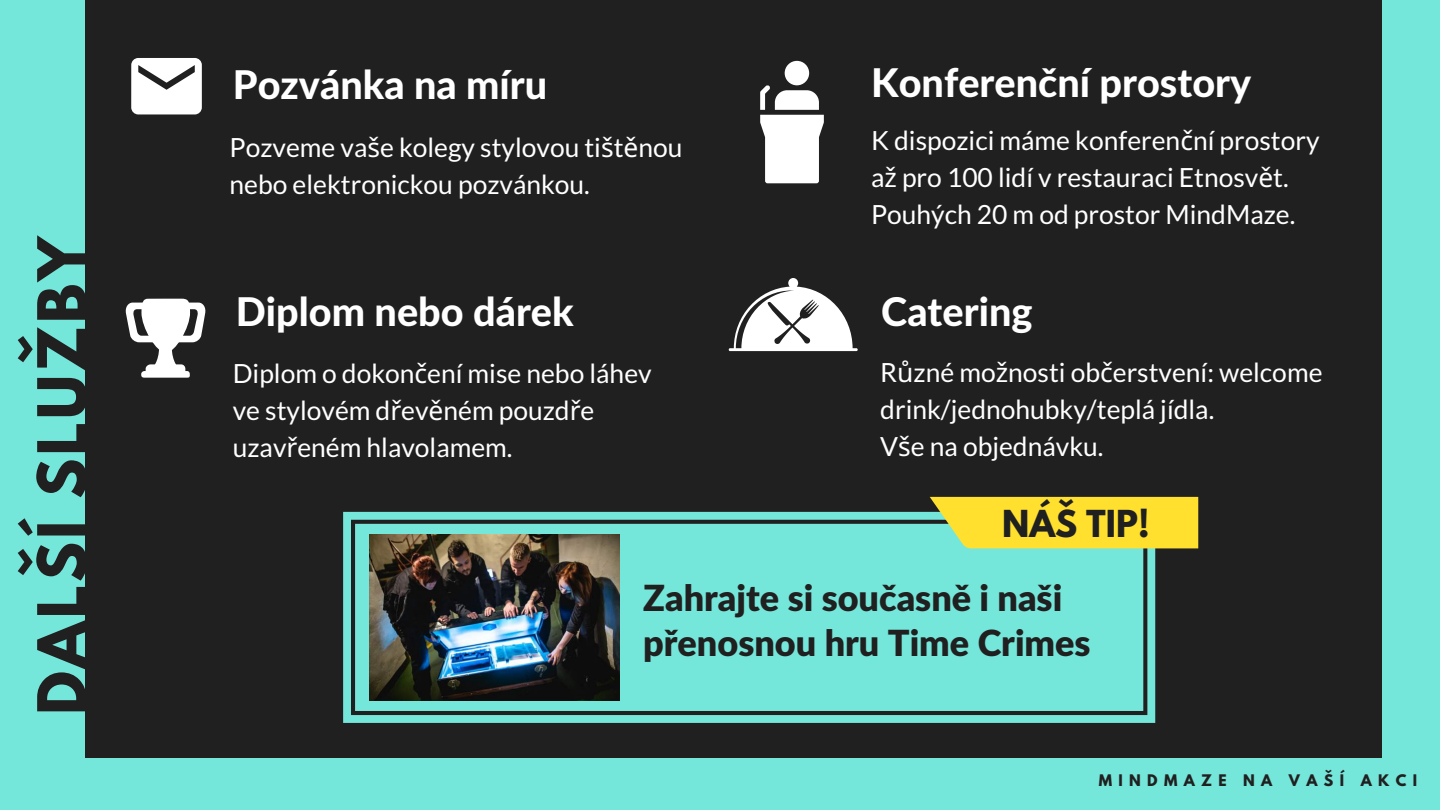
<style>
.page{position:relative;width:1440px;height:810px;background:#75e6da}
.page>*{position:absolute;margin:0;border:0;box-sizing:border-box;transform-origin:0 0}
.t1{font:700 59.4px "League Spartan";letter-spacing:.05em;color:#202020}
.t2{font:800 39.6px "Lato Latin";color:#fff}
.t3{font:900 36px/44.2px "Lato Latin";color:#202020}
.t4{font:700 32.9px "League Spartan";color:#202020}
.t5{font:26.4px/36.8px "Lato";color:#fff}
.t6{font:700 14.1px "League Spartan";letter-spacing:.45em;color:#202020}
.s1{font-family:"Noto Sans"}
</style>
<div class="page">
<div style="left:85px;top:0;width:1297px;height:810px;background:#202020"></div>
<div style="left:0;top:758px;width:1440px;height:52px;background:#75e6da"></div>
<svg style="left:131px;top:58px;width:71px;height:56px;background:#e5e5e5"></svg>
<svg style="left:126px;top:299px;width:79px;height:79px"></svg>
<svg style="left:729px;top:278px;width:129px;height:73px"></svg>
<svg style="left:343px;top:512px;width:812px;height:211px;background:#70dacf"></svg>
<div style="left:785px;top:61px;width:24px;height:24px;background:#fff;border-radius:50%"></div>
<svg style="left:760px;top:85px;width:64px;height:98px"></svg>
<div style="left:930px;top:497px;width:268px;height:51px;background:#ffe02f"></div>
<img style="left:369px;top:534px;width:251px;height:167px">
<h1 class="t1" style="left:33px;top:715px;width:483px;rotate:-90deg">DALŠÍ SLUŽBY</h1>
<h2 class="t2" style="left:233px;top:67px;width:316px">Pozvánka na míru</h2>
<h2 class="t2" style="left:871px;top:65px;width:382px">Konferenční prostory</h2>
<p class="t5" style="left:230px;top:129px;width:454px">Pozveme va<span class="s1">š</span>e kolegy stylovou ti<span class="s1">š</span>t<span class="s1">ě</span>nou nebo elektronickou pozvánkou.</p>
<p class="t5" style="left:871px;top:121px;width:450px">K dispozici máme konferen<span class="s1">č</span>ní prostory a<span class="s1">ž</span> pro 100 lidí v restauraci Etnosv<span class="s1">ě</span>t.<br>Pouhých 20 m od prostor MindMaze.</p>
<h2 class="t2" style="left:236px;top:295px;width:340px">Diplom nebo dárek</h2>
<h2 class="t2" style="left:881px;top:294px;width:153px">Catering</h2>
<p class="t5" style="left:233px;top:355px;width:420px">Diplom o dokon<span class="s1">č</span>ení mise nebo láhev ve stylovém d<span class="s1">ř</span>ev<span class="s1">ě</span>ném pouzd<span class="s1">ř</span>e uzav<span class="s1">ř</span>eném hlavolamem.</p>
<p class="t5" style="left:880px;top:354px;width:444px">R<span class="s1">ů</span>zné mo<span class="s1">ž</span>nosti ob<span class="s1">č</span>erstvení: welcome drink/jednohubky/teplá jídla.<br>V<span class="s1">š</span>e na objednávku.</p>
<p class="t4" style="left:1002px;top:507px;width:149px">NÁŠ TIP!</p>
<h3 class="t3" style="left:643px;top:578px;width:449px">Zahrajte si současně i naši přenosnou hru Time Crimes</h3>
<p class="t6" style="left:1099px;top:774px;width:320px">MINDMAZE NA VAŠÍ AKCI</p>
</div>
